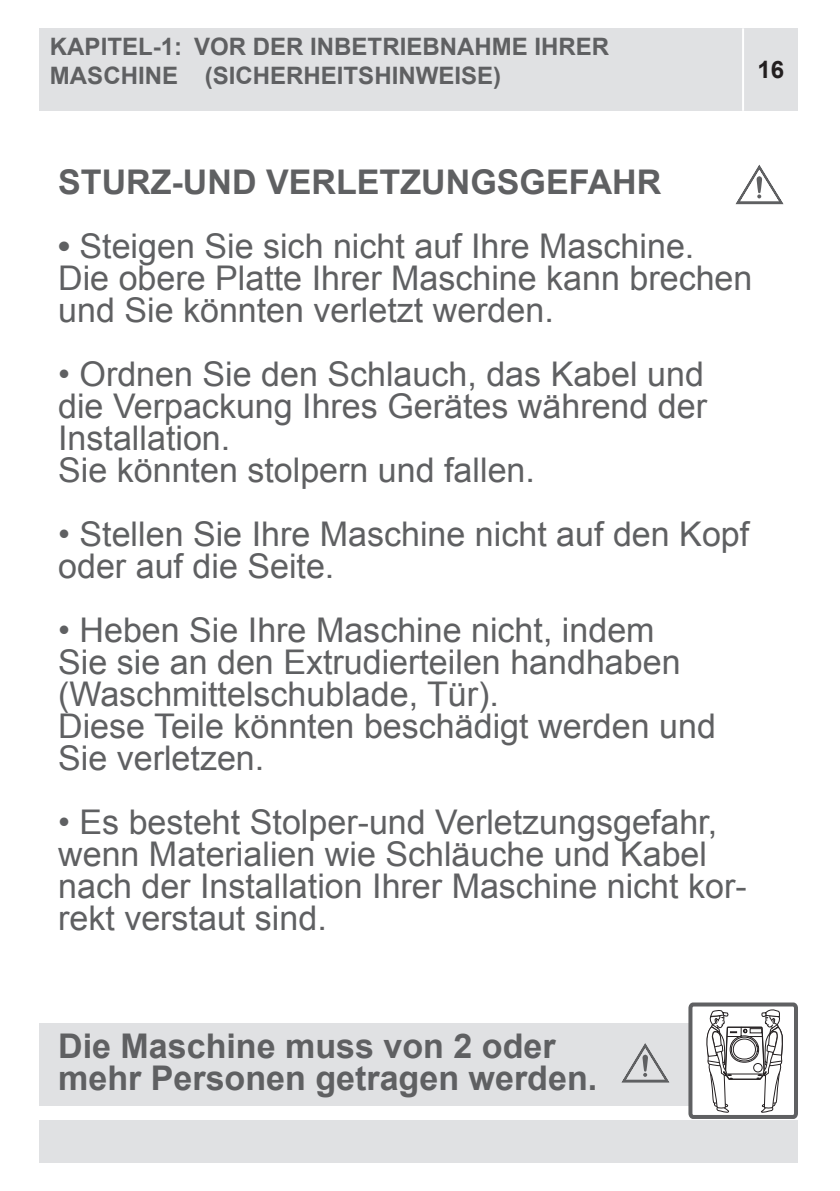
<style>
.page{position:relative;width:840px;height:1191px;background:#fff}
.page>*{position:absolute;margin:0;border:0;box-sizing:border-box;transform-origin:0 0}
.t1{font:34px/32px "Arial";color:#5f6062}
.t2{font:700 34px/32px "Arial";color:#5f6062}
.t3{font:700 24px/28.8px "Arial";color:#5f6062}
.t4{font:700 24px "Arial";color:#231f20}
.s1{font-weight:700}
</style>
<div class="page">
<div style="left:40px;top:28px;width:757px;height:83px;background:#e0e1e3"></div>
<div style="left:40px;top:1120px;width:757px;height:42px;background:#e0e1e3"></div>
<hr style="left:741px;top:28px;width:2px;height:83px;background:#fff">
<div style="left:40px;top:1023px;width:757px;height:83px;background:#e0e1e3"></div>
<svg style="left:735px;top:164px;width:49px;height:41px"></svg>
<svg style="left:621px;top:1043px;width:49px;height:40px"></svg>
<svg style="left:688px;top:1002px;width:110px;height:119px"></svg>
<p class="t3" style="left:50px;top:33px;width:560px">KAPITEL-1: VOR DER INBETRIEBNAHME IHRER<br>MASCHINE (SICHERHEITSHINWEISE)</p>
<p class="t4" style="left:757px;top:54px;width:28px">16</p>
<p class="t2" style="left:58px;top:167px;width:604px">STURZ-UND VERLETZUNGSGEFAHR</p>
<p class="t1" style="left:58px;top:230px;width:695px"><span class="s1">•</span> Steigen Sie sich nicht auf Ihre Maschine.<br>Die obere Platte Ihrer Maschine kann brechen und Sie könnten verletzt werden.</p>
<p class="t1" style="left:58px;top:358px;width:650px">• Ordnen Sie den Schlauch, das Kabel und die Verpackung Ihres Gerätes während der<br>Installation.<br>Sie könnten stolpern und fallen.</p>
<p class="t1" style="left:58px;top:518px;width:692px">• Stellen Sie Ihre Maschine nicht auf den Kopf oder auf die Seite.</p>
<p class="t1" style="left:58px;top:614px;width:659px">• Heben Sie Ihre Maschine nicht, indem<br>Sie sie an den Extrudierteilen handhaben (Waschmittelschublade, Tür).<br>Diese Teile könnten beschädigt werden und Sie verletzen.</p>
<p class="t1" style="left:58px;top:806px;width:689px">• Es besteht Stolper-und Verletzungsgefahr, wenn Materialien wie Schläuche und Kabel nach der Installation Ihrer Maschine nicht kor&shy;rekt verstaut sind.</p>
<p class="t2" style="left:58px;top:1031px;width:540px">Die Maschine muss von 2 oder mehr Personen getragen werden.</p>
</div>
